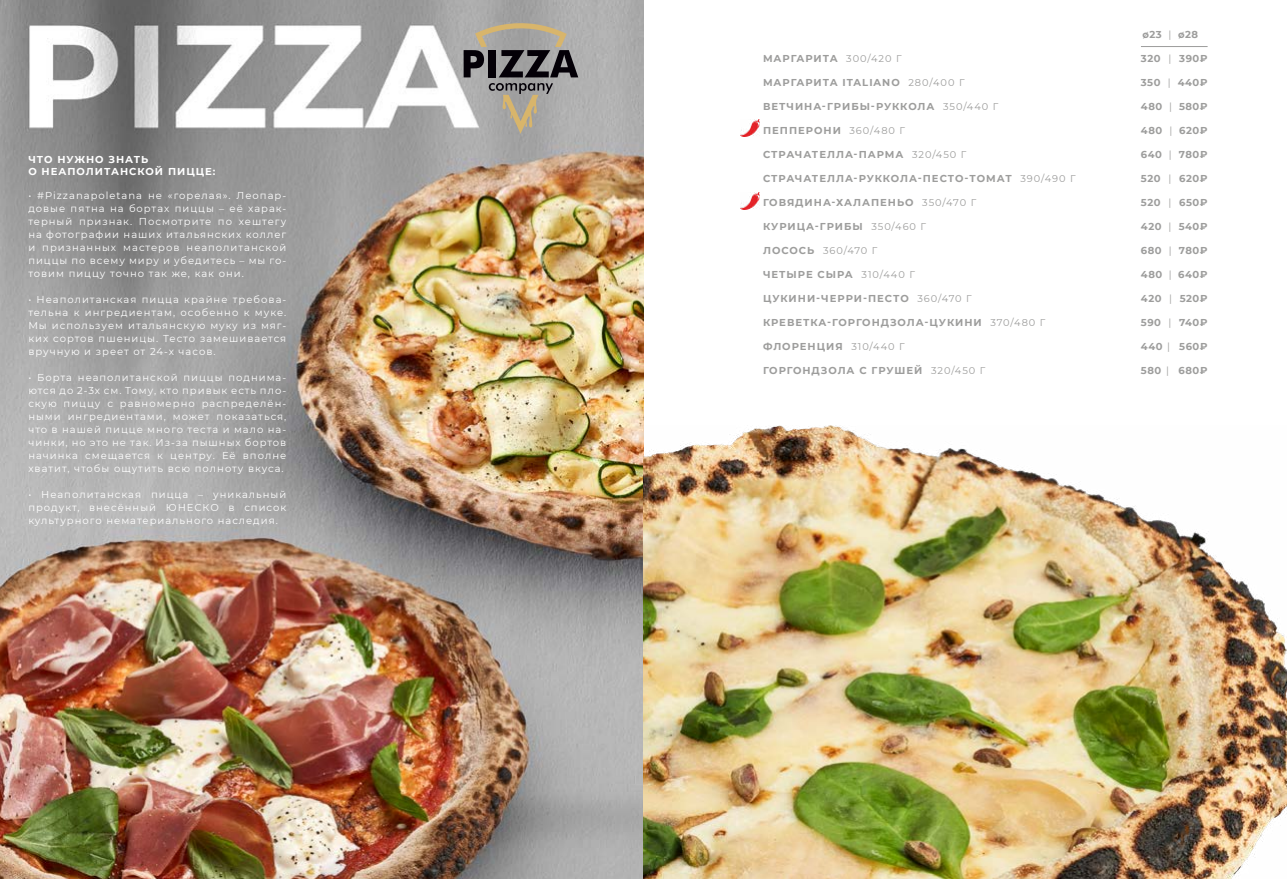
<style>
.page{position:relative;width:1287px;height:879px;background:#fff}
.page>*{position:absolute;margin:0;border:0;box-sizing:border-box;transform-origin:0 0}
.t1{font:10px/13px "Montserrat";letter-spacing:.1em;color:#fff;text-align:justify}
.t2{font:700 10px "Montserrat";letter-spacing:.09em;color:#9d9d9c}
.t3{font:700 10px "Montserrat";letter-spacing:.1em;color:#fff}
.t4{font:9.8px "Montserrat";letter-spacing:.09em;color:#9d9d9c}
.s1{font-weight:400;font-size:9.8px}
.s2{font-weight:700;font-size:10px}
.s3{font-weight:400}
</style>
<div class="page">
<img style="left:0;top:0;width:643px;height:879px">
<svg style="left:464px;top:23px;width:114px;height:111px;background:#94908b"></svg>
<hr style="left:1141px;top:46px;width:67px;height:1px;background:#9d9d9c">
<img style="left:740px;top:120px;width:20px;height:16px">
<img style="left:740px;top:193px;width:20px;height:16px">
<img style="left:643px;top:425px;width:644px;height:454px">
<p class="t3" style="left:28px;top:152px;width:122px">ЧТО НУЖНО ЗНАТЬ</p>
<p class="t3" style="left:28px;top:164px;width:189px">О НЕАПОЛИТАНСКОЙ ПИЦЦЕ:</p>
<p class="t1" style="left:28px;top:189px;width:259px">• #Pizzanapoletana не «горелая». Леопар&shy;довые пятна на бортах пиццы – её харак&shy;терный признак. Посмотрите по хештегу на фотографии наших итальянских коллег и признанных мастеров неаполитанской пиццы по всему миру и убедитесь – мы го&shy;товим пиццу точно так же, как они.</p>
<p class="t1" style="left:28px;top:293px;width:259px">• Неаполитанская пицца крайне требова&shy;тельна к ингредиентам, особенно к муке.<br>Мы используем итальянскую муку из мяг&shy;ких сортов пшеницы. Тесто замешивается вручную и зреет от 24-х часов.</p>
<p class="t1" style="left:28px;top:371px;width:259px">• Борта неаполитанской пиццы поднима&shy;ются до 2-3х см. Тому, кто привык есть пло&shy;скую пиццу с равномерно распределён&shy;ными ингредиентами, может показаться, что в нашей пицце много теста и мало на&shy;чинки, но это не так. Из-за пышных бортов начинка смещается к центру. Её вполне хватит, чтобы ощутить всю полноту вкуса.</p>
<p class="t1" style="left:28px;top:488px;width:259px">• Неаполитанская пицца – уникальный продукт, внесённый ЮНЕСКО в список культурного нематериального наследия.</p>
<p class="t2" style="left:763px;top:51px;width:140px">МАРГАРИТА <span class="s1">300/420 Г</span></p>
<p class="t2" style="left:763px;top:75px;width:203px">МАРГАРИТА ITALIANO <span class="s1">280/400 Г</span></p>
<p class="t2" style="left:763px;top:99px;width:237px">ВЕТЧИНА-ГРИБЫ-РУККОЛА <span class="s1">350/440 Г</span></p>
<p class="t2" style="left:763px;top:123px;width:144px">ПЕППЕРОНИ <span class="s1">360/480 Г</span></p>
<p class="t2" style="left:763px;top:147px;width:205px">СТРАЧАТЕЛЛА-ПАРМА <span class="s1">320/450 Г</span></p>
<p class="t2" style="left:763px;top:171px;width:314px">СТРАЧАТЕЛЛА-РУККОЛА-ПЕСТО-ТОМАТ <span class="s1">390/490 Г</span></p>
<p class="t2" style="left:763px;top:195px;width:215px">ГОВЯДИНА-ХАЛАПЕНЬО <span class="s1">350/470 Г</span></p>
<p class="t2" style="left:763px;top:219px;width:165px">КУРИЦА-ГРИБЫ <span class="s1">350/460 Г</span></p>
<p class="t4" style="left:763px;top:244px;width:116px"><span class="s2">ЛОСОСЬ</span> 360/470 Г</p>
<p class="t2" style="left:763px;top:267px;width:153px">ЧЕТЫРЕ СЫРА <span class="s1">310/440 Г</span></p>
<p class="t2" style="left:763px;top:291px;width:210px">ЦУКИНИ-ЧЕРРИ-ПЕСТО <span class="s1">360/470 Г</span></p>
<p class="t2" style="left:763px;top:315px;width:284px">КРЕВЕТКА-ГОРГОНДЗОЛА-ЦУКИНИ <span class="s1">370/480 Г</span></p>
<p class="t2" style="left:763px;top:339px;width:143px">ФЛОРЕНЦИЯ <span class="s1">310/440 Г</span></p>
<p class="t2" style="left:763px;top:363px;width:224px">ГОРГОНДЗОЛА С ГРУШЕЙ <span class="s1">320/450 Г</span></p>
<p class="t2" style="left:1142px;top:27px;width:57px">ø23 <span class="s3">|</span> ø28</p>
<p class="t2" style="left:1141px;top:51px;width:68px">320 <span class="s3">|</span> 390₽</p>
<p class="t2" style="left:1141px;top:75px;width:68px">350 <span class="s3">|</span> 440₽</p>
<p class="t2" style="left:1141px;top:99px;width:68px">480 <span class="s3">|</span> 580₽</p>
<p class="t2" style="left:1141px;top:123px;width:68px">480 <span class="s3">|</span> 620₽</p>
<p class="t2" style="left:1141px;top:147px;width:68px">640 <span class="s3">|</span> 780₽</p>
<p class="t2" style="left:1141px;top:171px;width:68px">520 <span class="s3">|</span> 620₽</p>
<p class="t2" style="left:1141px;top:195px;width:68px">520 <span class="s3">|</span> 650₽</p>
<p class="t2" style="left:1141px;top:219px;width:68px">420 <span class="s3">|</span> 540₽</p>
<p class="t2" style="left:1141px;top:243px;width:68px">680 <span class="s3">|</span> 780₽</p>
<p class="t2" style="left:1141px;top:267px;width:68px">480 <span class="s3">|</span> 640₽</p>
<p class="t2" style="left:1141px;top:291px;width:68px">420 <span class="s3">|</span> 520₽</p>
<p class="t2" style="left:1141px;top:315px;width:68px">590 <span class="s3">|</span> 740₽</p>
<p class="t2" style="left:1141px;top:339px;width:68px">440 <span class="s3">|</span> 560₽</p>
<p class="t2" style="left:1141px;top:363px;width:68px">580 <span class="s3">|</span> 680₽</p>
</div>
